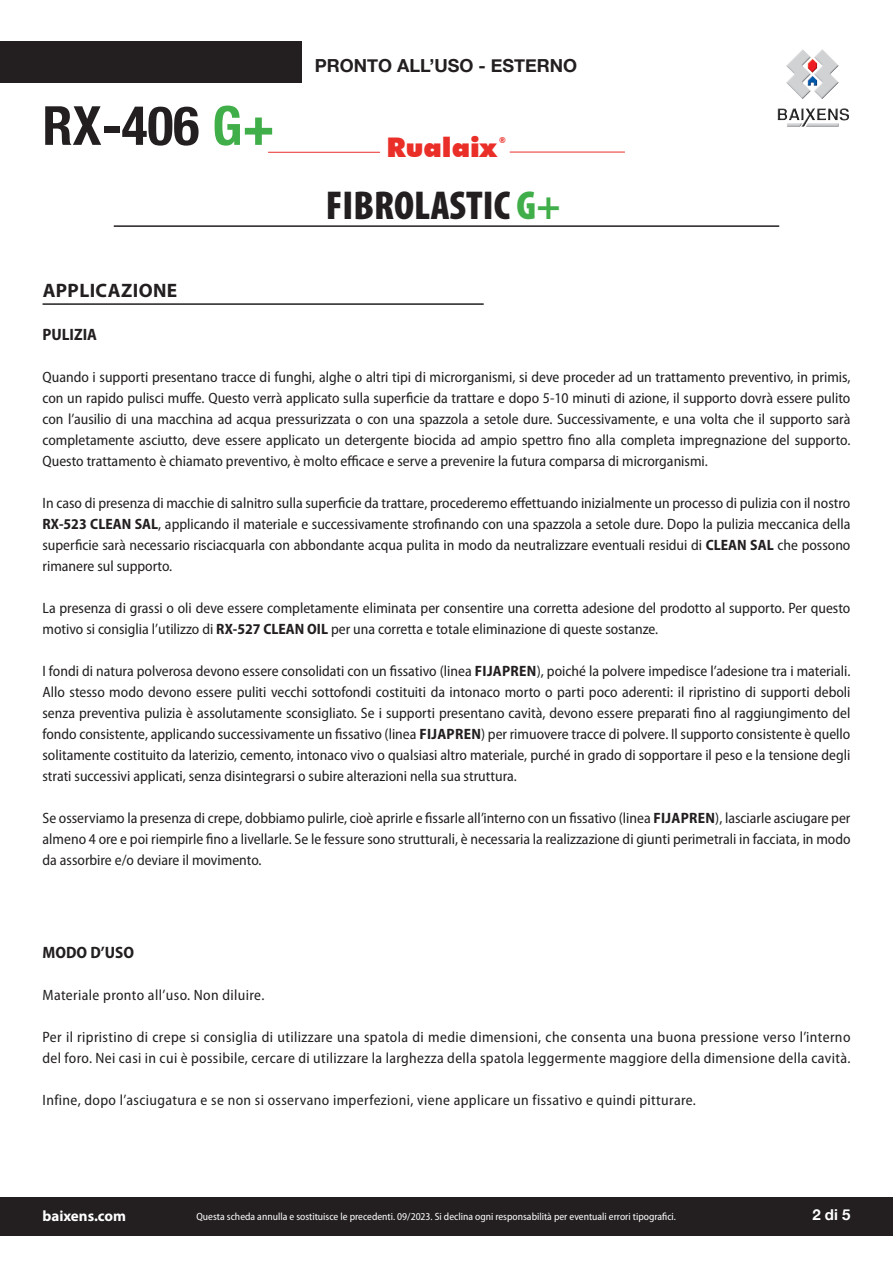
<style>
.page{position:relative;width:893px;height:1263px;background:#fff}
.page>*{position:absolute;margin:0;border:0;box-sizing:border-box;transform-origin:0 0}
.t1{font:700 condensed 54px "Helvetica Neue LT Com";color:#231f20}
.t2{font:900 condensed 40.5px "Myriad Pro";color:#231f20}
.t3{font:900 27px "Futura BT";color:#ea2f29}
.t4{font:700 19.5px "Myriad Pro";letter-spacing:.02em;color:#231f20}
.t5{font:700 18px "Helvetica Neue";color:#231f20}
.t6{font:700 semi-condensed 16.5px "Myriad Pro";color:#231f20}
.t7{font:semi-condensed 15px/21px "Myriad Pro";color:#231f20;text-align:justify}
.t8{font:semi-condensed 15px/21px "Myriad Pro";letter-spacing:.025em;color:#231f20}
.t9{font:700 15px "Myriad Pro";color:#fff}
.t10{font:700 15px "Helvetica Neue";color:#fff}
.t11{font:semi-condensed 10.5px "Myriad Pro";color:#fff}
.t12{font:900 8.1px "Futura BT";color:#ea2f29}
.s1{color:#40ae49}
.s2{font-weight:700}
</style>
<div class="page">
<div style="left:0;top:42px;width:301px;height:41px;background:#231f20"></div>
<hr style="left:114px;top:225px;width:665px;height:2px;background:#231f20">
<hr style="left:510px;top:152px;width:115px;height:1px;background:#ea2f29">
<hr style="left:268px;top:152px;width:112px;height:1px;background:#ea2f29">
<img style="left:777px;top:49px;width:72px;height:78px">
<div style="left:0;top:1196px;width:893px;height:39px;background:#231f20"></div>
<hr style="left:43px;top:303px;width:441px;height:2px;background:#231f20">
<h1 class="t1" style="left:43px;top:93px;width:234px">RX-406 <span class="s1">G+</span></h1>
<h3 class="t4" style="left:43px;top:278px;width:136px">APPLICAZIONE</h3>
<p class="t5" style="left:315px;top:52px;width:264px">PRONTO ALL’USO - ESTERNO</p>
<h3 class="t3" style="left:386px;top:131px;width:112px">Rualaix</h3>
<p class="t12" style="left:499px;top:136px;width:8px">®</p>
<h2 class="t2" style="left:326px;top:183px;width:236px">FIBROLASTIC <span class="s1">G+</span></h2>
<p class="t6" style="left:43px;top:325px;width:56px">PULIZIA</p>
<p class="t7" style="left:43px;top:367px;width:809px">Quando i supporti presentano tracce di funghi, alghe o altri tipi di microrganismi, si deve proceder ad un trattamento preventivo, in primis, con un rapido pulisci muffe. Questo verrà applicato sulla superficie da trattare e dopo 5-10 minuti di azione, il supporto dovrà essere pulito con l’ausilio di una macchina ad acqua pressurizzata o con una spazzola a setole dure. Successivamente, e una volta che il supporto sarà completamente asciutto, deve essere applicato un detergente biocida ad ampio spettro fino alla completa impregnazione del supporto.<br>Questo trattamento è chiamato preventivo, è molto efficace e serve a prevenire la futura comparsa di microrganismi.</p>
<p class="t7" style="left:43px;top:493px;width:809px">In caso di presenza di macchie di salnitro sulla superficie da trattare, procederemo effettuando inizialmente un processo di pulizia con il nostro <span class="s2">RX-523 CLEAN SAL</span>, applicando il materiale e successivamente strofinando con una spazzola a setole dure. Dopo la pulizia meccanica della superficie sarà necessario risciacquarla con abbondante acqua pulita in modo da neutralizzare eventuali residui di <span class="s2">CLEAN SAL</span> che possono rimanere sul supporto.</p>
<p class="t7" style="left:43px;top:598px;width:809px">La presenza di grassi o oli deve essere completamente eliminata per consentire una corretta adesione del prodotto al supporto. Per questo motivo si consiglia l’utilizzo di <span class="s2">RX-527 CLEAN OIL</span> per una corretta e totale eliminazione di queste sostanze.</p>
<p class="t7" style="left:43px;top:661px;width:809px">I fondi di natura polverosa devono essere consolidati con un fissativo (linea <span class="s2">FIJAPREN</span>), poiché la polvere impedisce l’adesione tra i materiali.<br>Allo stesso modo devono essere puliti vecchi sottofondi costituiti da intonaco morto o parti poco aderenti: il ripristino di supporti deboli senza preventiva pulizia è assolutamente sconsigliato. Se i supporti presentano cavità, devono essere preparati fino al raggiungimento del fondo consistente, applicando successivamente un fissativo (linea <span class="s2">FIJAPREN</span>) per rimuovere tracce di polvere. Il supporto consistente è quello solitamente costituito da laterizio, cemento, intonaco vivo o qualsiasi altro materiale, purché in grado di sopportare il peso e la tensione degli strati successivi applicati, senza disintegrarsi o subire alterazioni nella sua struttura.</p>
<p class="t7" style="left:43px;top:808px;width:810px">Se osserviamo la presenza di crepe, dobbiamo pulirle, cioè aprirle e fissarle all’interno con un fissativo (linea <span class="s2">FIJAPREN</span>), lasciarle asciugare per almeno 4 ore e poi riempirle fino a livellarle. Se le fessure sono strutturali, è necessaria la realizzazione di giunti perimetrali in facciata, in modo da assorbire e/o deviare il movimento.</p>
<p class="t6" style="left:43px;top:943px;width:93px">MODO D’USO</p>
<p class="t8" style="left:43px;top:984px;width:223px">Materiale pronto all’uso. Non diluire.</p>
<p class="t8" style="left:43px;top:1026px;width:809px">Per il ripristino di crepe si consiglia di utilizzare una spatola di medie dimensioni, che consenta una buona pressione verso l’interno del foro. Nei casi in cui è possibile, cercare di utilizzare la larghezza della spatola leggermente maggiore della dimensione della cavità.</p>
<p class="t8" style="left:43px;top:1089px;width:655px">Infine, dopo l’asciugatura e se non si osservano imperfezioni, viene applicare un fissativo e quindi pitturare.</p>
<p class="t9" style="left:43px;top:1206px;width:85px">baixens.com</p>
<p class="t11" style="left:196px;top:1211px;width:481px">Questa scheda annulla e sostituisce le precedenti. 09/2023. Si declina ogni responsabilità per eventuali errori tipografici.</p>
<p class="t10" style="left:812px;top:1203px;width:40px">2 di 5</p>
</div>
